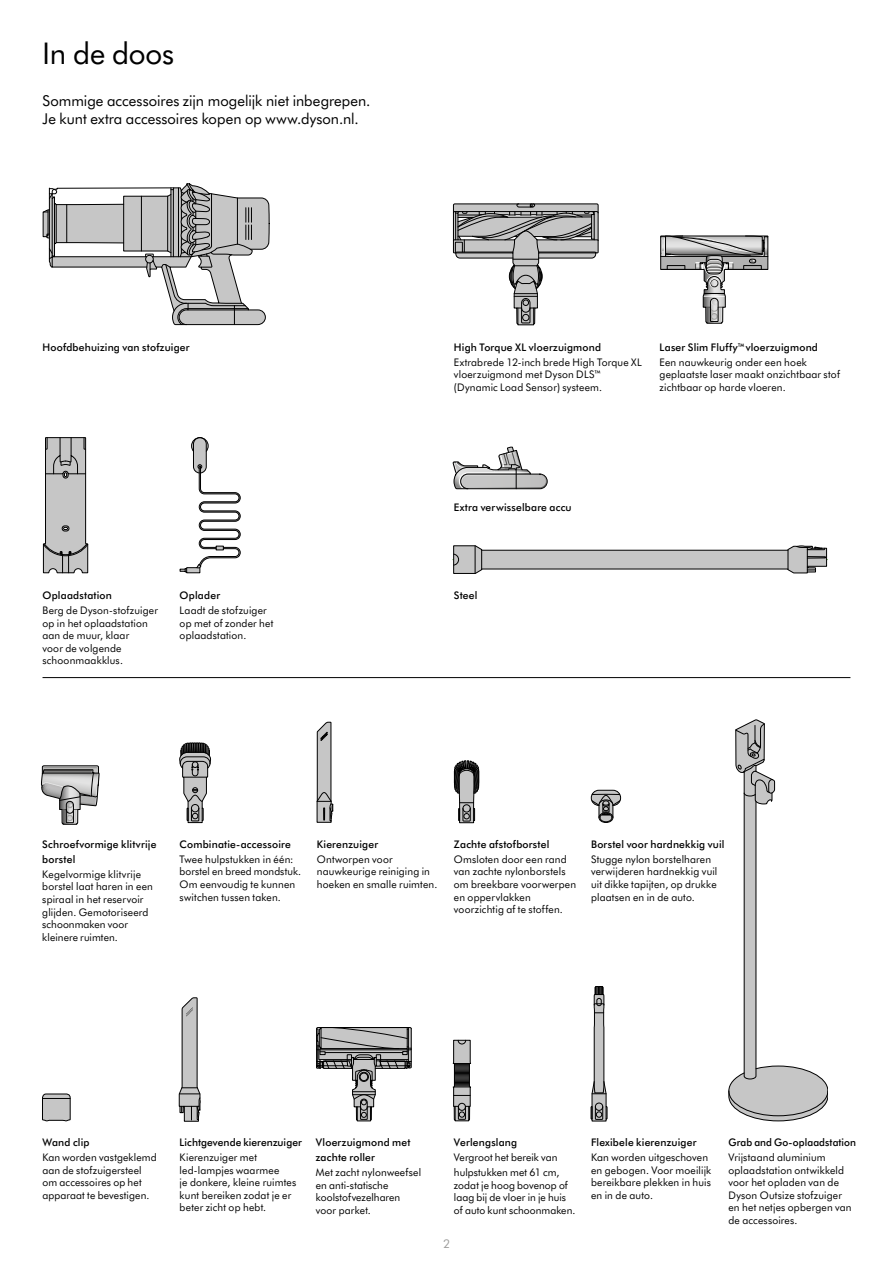
<style>
.page{position:relative;width:893px;height:1263px;background:#fff}
.page>*{position:absolute;margin:0;border:0;box-sizing:border-box;transform-origin:0 0}
._358_Title_Green{font:30px "Dyson Futura";letter-spacing:-.005em;color:#000}
.Illustration_caption{font:15px/18px "Dyson Futura";letter-spacing:.005em;color:#000}
.t1{font:12px "Dyson Futura";color:#9d9d9c}
.Illustration_caption-2{font:10.5px/12.6px "Dyson Futura";letter-spacing:.015em;color:#000}
.Illustration_caption-3{font:500 10.5px/15px "Dyson Futura";letter-spacing:.02em;color:#000}
.Body{font:10.5px/12.6px "Dyson Futura";letter-spacing:.015em;color:#000}
</style>
<div class="page">
<svg style="left:43px;top:183px;width:227px;height:142px"></svg>
<svg style="left:43px;top:437px;width:45px;height:137px;background:#b3b3b3"></svg>
<svg style="left:179px;top:437px;width:62px;height:136px"></svg>
<svg style="left:453px;top:203px;width:146px;height:123px"></svg>
<svg style="left:660px;top:235px;width:108px;height:89px"></svg>
<svg style="left:452px;top:446px;width:96px;height:43px"></svg>
<svg style="left:453px;top:545px;width:375px;height:29px"></svg>
<svg style="left:41px;top:765px;width:58px;height:60px"></svg>
<svg style="left:179px;top:742px;width:32px;height:81px"></svg>
<svg style="left:317px;top:722px;width:16px;height:101px;background:#a6a6a6"></svg>
<svg style="left:454px;top:760px;width:25px;height:63px"></svg>
<svg style="left:591px;top:790px;width:30px;height:33px"></svg>
<svg style="left:42px;top:1093px;width:29px;height:28px"></svg>
<svg style="left:179px;top:997px;width:22px;height:125px"></svg>
<svg style="left:316px;top:1027px;width:96px;height:95px"></svg>
<svg style="left:453px;top:1040px;width:18px;height:82px"></svg>
<svg style="left:591px;top:986px;width:16px;height:135px"></svg>
<svg style="left:728px;top:719px;width:100px;height:403px"></svg>
<hr style="left:43px;top:677px;width:807px;height:1px;background:#000">
<h2 class="_358_Title_Green" style="left:43px;top:33px;width:133px">In de doos</h2>
<p class="Illustration_caption" style="left:43px;top:91px;width:330px">Sommige accessoires zijn mogelijk niet inbegrepen.<br>Je kunt extra accessoires kopen op www.dyson.nl.</p>
<p class="Illustration_caption-3" style="left:43px;top:339px;width:149px">Hoofdbehuizing van stofzuiger</p>
<p class="Illustration_caption-3" style="left:43px;top:587px;width:71px">Oplaadstation</p>
<p class="Illustration_caption-2" style="left:43px;top:603px;width:117px">Berg de Dyson-stofzuiger op in het oplaadstation aan de muur, klaar<br>voor de volgende schoonmaakklus.</p>
<p class="Illustration_caption-3" style="left:180px;top:587px;width:42px">Oplader</p>
<p class="Illustration_caption-2" style="left:180px;top:603px;width:95px">Laadt de stofzuiger op met of zonder het oplaadstation.</p>
<p class="Illustration_caption-3" style="left:454px;top:339px;width:149px">High Torque XL vloerzuigmond</p>
<p class="Illustration_caption-2" style="left:454px;top:355px;width:189px">Extrabrede 12-inch brede High Torque XL vloerzuigmond met Dyson DLS™ (Dynamic Load Sensor) systeem.</p>
<p class="Illustration_caption-3" style="left:660px;top:339px;width:160px">Laser Slim Fluffy™vloerzuigmond</p>
<p class="Illustration_caption-2" style="left:660px;top:355px;width:182px">Een nauwkeurig onder een hoek geplaatste laser maakt onzichtbaar stof zichtbaar op harde vloeren.</p>
<p class="Illustration_caption-3" style="left:454px;top:500px;width:119px">Extra verwisselbare accu</p>
<p class="Illustration_caption-3" style="left:454px;top:587px;width:25px">Steel</p>
<p class="Illustration_caption-3" style="left:42px;top:836px;width:116px">Schroefvormige klitvrije borstel</p>
<p class="Illustration_caption-2" style="left:42px;top:867px;width:112px">Kegelvormige klitvrije borstel laat haren in een spiraal in het reservoir glijden. Gemotoriseerd schoonmaken voor kleinere ruimten.</p>
<p class="Illustration_caption-3" style="left:180px;top:836px;width:113px">Combinatie-accessoire</p>
<p class="Illustration_caption-2" style="left:180px;top:852px;width:123px">Twee hulpstukken in één: borstel en breed mondstuk.<br>Om eenvoudig te kunnen switchen tussen taken.</p>
<p class="Illustration_caption-3" style="left:317px;top:836px;width:63px">Kierenzuiger</p>
<p class="Illustration_caption-2" style="left:317px;top:852px;width:122px">Ontworpen voor nauwkeurige reiniging in hoeken en smalle ruimten.</p>
<p class="Illustration_caption-3" style="left:454px;top:836px;width:97px">Zachte afstofborstel</p>
<p class="Illustration_caption-2" style="left:454px;top:852px;width:124px">Omsloten door een rand van zachte nylonborstels om breekbare voorwerpen en oppervlakken voorzichtig af te stoffen.</p>
<p class="Illustration_caption-3" style="left:591px;top:836px;width:135px">Borstel voor hardnekkig vuil</p>
<p class="Illustration_caption-2" style="left:591px;top:852px;width:128px">Stugge nylon borstelharen verwijderen hardnekkig vuil uit dikke tapijten, op drukke plaatsen en in de auto.</p>
<p class="Illustration_caption-3" style="left:42px;top:1134px;width:49px">Wand clip</p>
<p class="Illustration_caption-2" style="left:42px;top:1150px;width:116px">Kan worden vastgeklemd aan de stofzuigersteel om accessoires op het apparaat te bevestigen.</p>
<p class="Illustration_caption-3" style="left:180px;top:1134px;width:124px">Lichtgevende kierenzuiger</p>
<p class="Illustration_caption-2" style="left:180px;top:1150px;width:118px">Kierenzuiger met led-lampjes waarmee<br>je donkere, kleine ruimtes kunt bereiken zodat je er beter zicht op hebt.</p>
<p class="Illustration_caption-3" style="left:316px;top:1134px;width:96px">Vloerzuigmond met zachte roller</p>
<p class="Illustration_caption-2" style="left:316px;top:1165px;width:107px">Met zacht nylonweefsel en anti-statische koolstofvezelharen voor parket.</p>
<p class="Illustration_caption-3" style="left:454px;top:1134px;width:65px">Verlengslang</p>
<p class="Illustration_caption-2" style="left:454px;top:1149px;width:107px;line-height:15px">Vergroot het bereik van hulpstukken met 61 cm,</p>
<p class="Illustration_caption-2" style="left:454px;top:1178px;width:123px">zodat je hoog bovenop of laag bij de vloer in je huis of auto kunt schoonmaken.</p>
<p class="Illustration_caption-3" style="left:591px;top:1134px;width:107px">Flexibele kierenzuiger</p>
<p class="Body" style="left:591px;top:1150px;width:122px">Kan worden uitgeschoven en gebogen. Voor moeilijk bereikbare plekken in huis en in de auto.</p>
<p class="Illustration_caption-3" style="left:728px;top:1134px;width:129px">Grab and Go-oplaadstation</p>
<p class="Illustration_caption-2" style="left:728px;top:1150px;width:125px">Vrijstaand aluminium oplaadstation ontwikkeld voor het opladen van de<br>Dyson Outsize stofzuiger en het netjes opbergen van de accessoires.</p>
<p class="t1" style="left:443px;top:1235px;width:8px">2</p>
</div>
